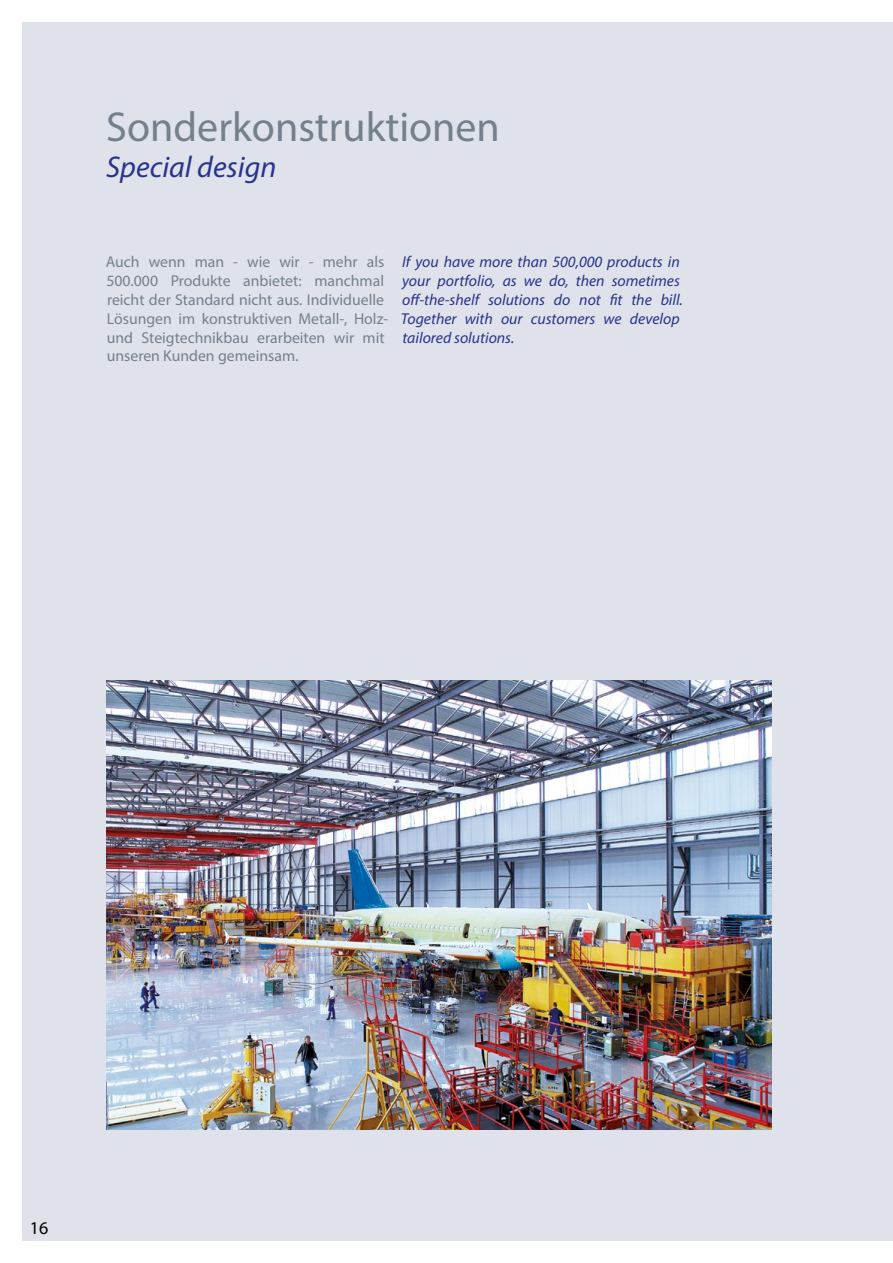
<style>
.page{position:relative;width:893px;height:1263px;background:#dfe2ea}
.page>*{position:absolute;margin:0;border:0;box-sizing:border-box;transform-origin:0 0}
.t1{font:42px "Myriad Pro";color:#75808d}
.t2{font:italic 30px "Myriad Pro";color:#28348b}
.t3{font:18px "Myriad Pro";color:#000}
.t4{font:15.75px/18.9px "Myriad Pro";color:#75808d}
.t5{font:italic 15.75px/18.9px "Myriad Pro";color:#28348b}
</style>
<div class="page">
<div style="left:0;top:0;width:21px;height:1263px;background:#fff"></div>
<div style="left:0;top:0;width:893px;height:21px;background:#fff"></div>
<div style="left:0;top:1242px;width:893px;height:21px;background:#fff"></div>
<img style="left:106px;top:680px;width:665px;height:450px">
<h1 class="t1" style="left:106px;top:101px;width:395px">Sonderkonstruktionen</h1>
<h2 class="t2" style="left:106px;top:148px;width:172px">Special design</h2>
<p class="t4" style="left:106px;top:252px;width:284px">Auch wenn man - wie wir - mehr als 500.000 Produkte anbietet: manchmal reicht der Standard nicht aus. Individuelle Lösungen im konstruktiven Metall-, Holz&shy;und Steigtechnikbau erarbeiten wir mit unseren Kunden gemeinsam.</p>
<p class="t5" style="left:401px;top:252px;width:283px">If you have more than 500,000 products in your portfolio, as we do, then sometimes off-the-shelf solutions do not fit the bill.<br>Together with our customers we develop tailored solutions.</p>
<p class="t3" style="left:30px;top:1217px;width:20px">16</p>
</div>
